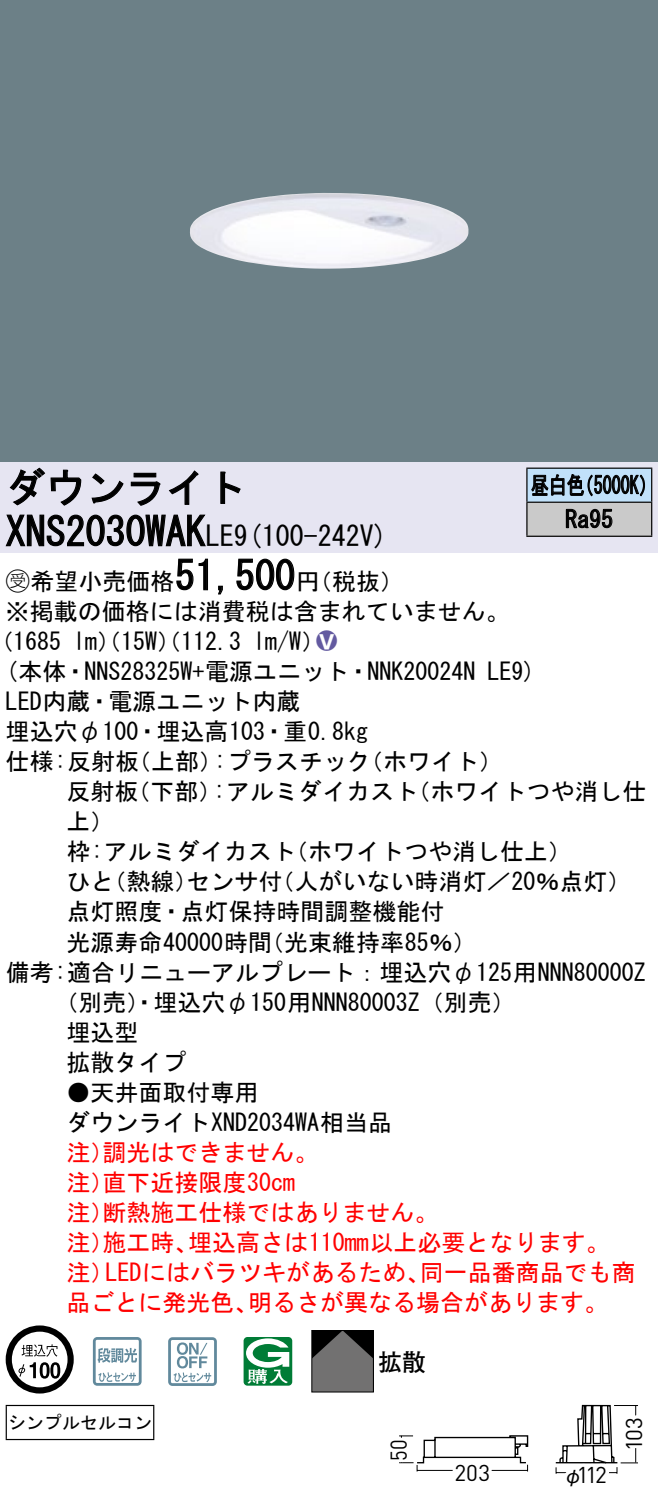
<style>
.page{position:relative;width:658px;height:1505px;background:#fff}
.page>*{position:absolute;margin:0;border:0;box-sizing:border-box;transform-origin:0 0}
.t1{font:40px "MS Gothic";color:#000}
.t2{font:28px "MS Gothic";color:#000}
.t3{font:24px/30px "MS Gothic";color:#000}
.t4{font:24px/30px "MS Gothic";color:#f00}
.t5{font:24px/34px "MS Gothic";color:#000;scale:.75 1}
.t6{font:24px "Ford Classification 1";color:#635aa0}
.t7{font:23.6px "Futo Go B101 Bold 83 pv RKSJ H";color:#000}
.t8{font:22.8px "DINOT";letter-spacing:.005em;color:#000}
.t9{font:22.8px "DINOT";letter-spacing:.005em;color:#000;scale:.9 1}
.t10{font:20px "Gothic BBB Pro Medium 90 pv RKSJ H";color:#000}
.t11{font:18px "MS Gothic";color:#000}
.s1{font-size:28px}
.s2{font-family:"Ford Classification 1"}
.s3{color:#fff}
</style>
<div class="page">
<div style="left:0;top:0;width:658px;height:462px;background:#6c8087"></div>
<img style="left:190px;top:193px;width:278px;height:76px">
<div style="left:0;top:462px;width:658px;height:90px;background:#e6e5f2"></div>
<svg style="left:9px;top:467px;width:73px;height:39px"></svg>
<svg style="left:91px;top:473px;width:33px;height:30px"></svg>
<svg style="left:130px;top:472px;width:30px;height:34px"></svg>
<svg style="left:168px;top:470px;width:30px;height:35px"></svg>
<svg style="left:220px;top:471px;width:21px;height:33px"></svg>
<svg style="left:5px;top:514px;width:201px;height:33px"></svg>
<svg style="left:176px;top:558px;width:32px;height:32px"></svg>
<svg style="left:218px;top:585px;width:5px;height:10px"></svg>
<svg style="left:236px;top:558px;width:59px;height:32px"></svg>
<svg style="left:6px;top:1325px;width:68px;height:68px"></svg>
<svg style="left:40px;top:1361px;width:10px;height:17px"></svg>
<svg style="left:50px;top:1361px;width:10px;height:17px"></svg>
<svg style="left:93px;top:1337px;width:49px;height:48px"></svg>
<svg style="left:168px;top:1337px;width:49px;height:48px"></svg>
<svg style="left:243px;top:1337px;width:49px;height:48px"></svg>
<svg style="left:313px;top:1331px;width:59px;height:59px;background:#585858"></svg>
<div style="left:311px;top:1329px;width:63px;height:63px;border:1px solid #000"></div>
<hr style="left:6px;top:1404px;width:148px;height:1px;background:#000">
<hr style="left:6px;top:1405px;width:1px;height:33px;background:#000">
<hr style="left:153px;top:1405px;width:1px;height:33px;background:#000">
<hr style="left:6px;top:1438px;width:148px;height:1px;background:#000">
<div style="left:527px;top:468px;width:124px;height:34px;background:#c1e1fa"></div>
<div style="left:527px;top:502px;width:124px;height:34px;background:#cacaca"></div>
<hr style="left:526px;top:467px;width:126px;height:2px;background:#000">
<hr style="left:526px;top:468px;width:1px;height:33px;background:#000">
<hr style="left:651px;top:468px;width:1px;height:33px;background:#000">
<hr style="left:526px;top:501px;width:126px;height:2px;background:#000">
<hr style="left:526px;top:502px;width:1px;height:33px;background:#000">
<hr style="left:651px;top:502px;width:1px;height:33px;background:#000">
<hr style="left:526px;top:535px;width:126px;height:2px;background:#000">
<svg style="left:531px;top:474px;width:114px;height:23px"></svg>
<svg style="left:565px;top:508px;width:47px;height:20px"></svg>
<svg style="left:399px;top:1435px;width:130px;height:37px"></svg>
<div style="left:388px;top:1437px;width:22px;height:13px;border:6px solid #fff;border-radius:4px"></div>
<div style="left:389px;top:1438px;width:19px;height:11px;border:6px solid #fff;border-radius:3px"></div>
<svg style="left:555px;top:1404px;width:83px;height:70px"></svg>
<h1 class="t1" style="left:6px;top:467px;width:242px">ダウンライト</h1>
<p class="t2" style="left:234px;top:522px;width:155px">(9 100-242 (V</p>
<h1 class="t1" style="left:6px;top:511px;width:230px">XNS2030WAK<span class="s1">LE</span></h1>
<h1 class="t1" style="left:175px;top:555px;width:121px">51,500</h1>
<p class="t3" style="left:6px;top:566px;width:505px"><span class="s2">B</span>希望小売価格<br>※掲載の価格には消費税は含まれていません。</p>
<p class="t6" style="left:316px;top:629px;width:22px">2<span class="s3">8</span></p>
<p class="t3" style="left:296px;top:566px;width:109px">（円税抜(</p>
<p class="t3" style="left:253px;top:626px;width:73px">l m (W/</p>
<p class="t3" style="left:-11px;top:626px;width:74px">（1685</p>
<p class="t3" style="left:73px;top:626px;width:170px">lm）（15 ）（W 112.3</p>
<p class="t5" style="left:565px;top:468px;width:65px;text-indent:-34px">昼白色<br>Ra95</p>
<p class="t5" style="left:575px;top:468px;width:109px">（5000 (K</p>
<p class="t3" style="left:6px;top:656px;width:471px">(本体・NNS28325 +W 電源ユニット・NNK20024N</p>
<p class="t3" style="left:6px;top:686px;width:296px">LED内蔵・電源ユニット内蔵</p>
<p class="t3" style="left:6px;top:716px;width:364px">埋込穴φ100・埋込高103・重0.8kg</p>
<p class="t3" style="left:359px;top:746px;width:145px">（ホワイト(</p>
<p class="t3" style="left:487px;top:656px;width:50px">LE (9</p>
<p class="t3" style="left:214px;top:746px;width:158px">:プラスチック</p>
<p class="t3" style="left:6px;top:746px;width:135px">仕様:反射板</p>
<p class="t3" style="left:127px;top:746px;width:97px">（上部）</p>
<p class="t3" style="left:66px;top:776px;width:73px">反射板上(</p>
<p class="t3" style="left:126px;top:776px;width:97px">（下部）</p>
<p class="t3" style="left:213px;top:776px;width:206px">:アルミダイカスト</p>
<p class="t3" style="left:406px;top:776px;width:241px">（ホワイトつや消し仕</p>
<p class="t3" style="left:270px;top:836px;width:362px;text-indent:-204px">枠:アルミダイカスト<br>（人がいない時消灯／20％点灯(</p>
<p class="t3" style="left:284px;top:836px;width:290px">（ホワイトつや消し仕上(</p>
<p class="t3" style="left:102px;top:866px;width:97px">（熱線）</p>
<p class="t3" style="left:186px;top:866px;width:97px">センサ付</p>
<p class="t3" style="left:66px;top:866px;width:49px">ひと</p>
<p class="t3" style="left:66px;top:896px;width:379px">点灯照度・点灯保持時間調整機能付</p>
<p class="t3" style="left:260px;top:926px;width:218px">（光束維持率85％(</p>
<p class="t3" style="left:66px;top:926px;width:207px">光源寿命40000時間</p>
<p class="t3" style="left:6px;top:956px;width:641px">備考:適合リニューアルプレート：埋込穴φ125用NNN80000Z</p>
<p class="t3" style="left:54px;top:986px;width:463px">（別売）・埋込穴φ150用NNN80003 （Z 別売(</p>
<p class="t3" style="left:66px;top:1016px;width:74px">埋込型</p>
<p class="t3" style="left:66px;top:1046px;width:121px">拡散タイプ</p>
<p class="t3" style="left:66px;top:1076px;width:327px">●天井面取付専用<br>ダウンライトXND2034WA相当品</p>
<p class="t4" style="left:102px;top:1136px;width:217px">調光はできません。</p>
<p class="t4" style="left:102px;top:1136px;width:194px;text-indent:-36px">注）<br>直下近接限度30cm</p>
<p class="t4" style="left:102px;top:1166px;width:337px;text-indent:-36px">注）<br>断熱施工仕様ではありません。</p>
<p class="t4" style="left:66px;top:1196px;width:49px">注）</p>
<p class="t4" style="left:188px;top:1226px;width:423px">埋込高さは110mm以上必要となります。</p>
<p class="t4" style="left:102px;top:1226px;width:97px">施工時、</p>
<p class="t4" style="left:66px;top:1226px;width:49px">注）</p>
<p class="t4" style="left:66px;top:1256px;width:49px">注）</p>
<p class="t4" style="left:105px;top:1256px;width:326px">LEDにはバラツキがあるため、</p>
<p class="t4" style="left:420px;top:1256px;width:217px">同一品番商品でも商</p>
<p class="t4" style="left:66px;top:1286px;width:194px">品ごとに発光色、</p>
<p class="t4" style="left:248px;top:1286px;width:362px">明るさが異なる場合があります。</p>
<p class="t11" style="left:8px;top:1413px;width:146px">シンプルセルコン</p>
<p class="t7" style="left:378px;top:1347px;width:49px">拡散</p>
<p class="t9" style="left:383px;top:1460px;width:25px;rotate:-90deg">50</p>
<p class="t8" style="left:454px;top:1457px;width:37px">203</p>
<p class="t8" style="left:577px;top:1459px;width:32px">112</p>
<p class="t10" style="left:563px;top:1458px;width:21px">φ</p>
<p class="t8" style="left:618px;top:1450px;width:35px;rotate:-90deg">103</p>
</div>
